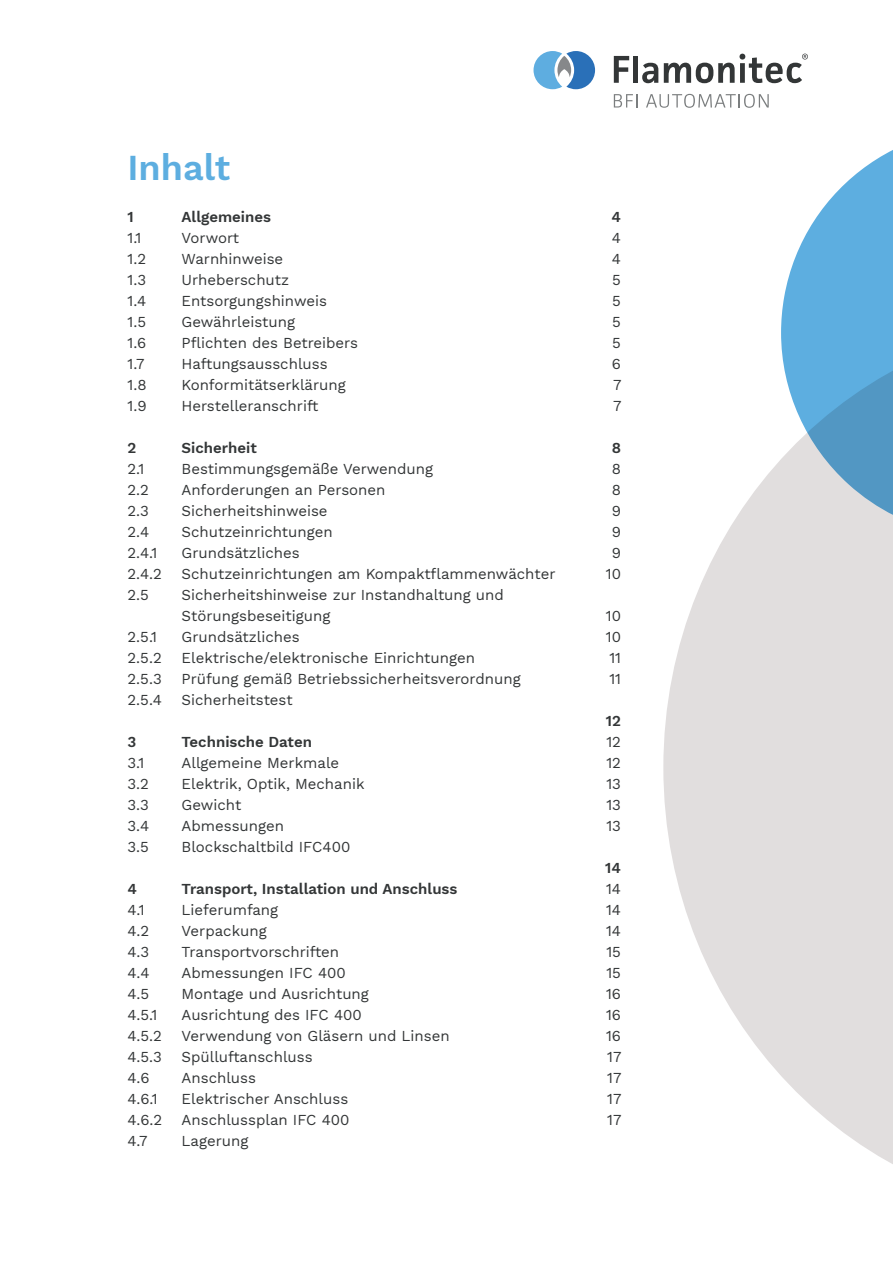
<style>
.page{position:relative;width:893px;height:1263px;background:#fff}
.page>*{position:absolute;margin:0;border:0;box-sizing:border-box;transform-origin:0 0}
.t1{font:600 36px "Work Sans";color:#5daee0}
.t2{font:15px/21px "Work Sans";color:#333637}
.t3{font:600 15px "Work Sans";color:#333637}
</style>
<div class="page">
<svg style="left:663px;top:459px;width:230px;height:705px;fill:#e1dede"></svg>
<svg style="left:781px;top:150px;width:112px;height:389px;fill:#5daee0"></svg>
<svg style="left:614px;top:56px;width:15px;height:27px"></svg>
<div style="left:633px;top:56px;width:5px;height:27px;background:#333637"></div>
<svg style="left:642px;top:63px;width:16px;height:20px"></svg>
<svg style="left:614px;top:94px;width:24px;height:14px"></svg>
<svg style="left:646px;top:94px;width:123px;height:14px"></svg>
<svg style="left:533px;top:51px;width:62px;height:38px"></svg>
<svg style="left:664px;top:54px;width:144px;height:29px"></svg>
<p class="t1" style="left:128px;top:140px;width:104px">Inhalt</p>
<p class="t3" style="left:128px;top:206px;width:8px">1</p>
<p class="t3" style="left:182px;top:206px;width:91px">Allgemeines</p>
<p class="t2" style="left:128px;top:227px;width:15px">1.1</p>
<p class="t2" style="left:182px;top:227px;width:59px">Vorwort</p>
<p class="t2" style="left:128px;top:248px;width:20px">1.2</p>
<p class="t2" style="left:182px;top:248px;width:103px">Warnhinweise</p>
<p class="t2" style="left:128px;top:269px;width:20px">1.3</p>
<p class="t2" style="left:182px;top:269px;width:109px">Urheberschutz</p>
<p class="t2" style="left:128px;top:290px;width:20px">1.4</p>
<p class="t2" style="left:182px;top:290px;width:147px">Entsorgungshinweis</p>
<p class="t2" style="left:128px;top:311px;width:20px">1.5</p>
<p class="t2" style="left:182px;top:311px;width:115px">Gewährleistung</p>
<p class="t2" style="left:128px;top:332px;width:20px">1.6</p>
<p class="t2" style="left:182px;top:332px;width:178px">Pflichten des Betreibers</p>
<p class="t2" style="left:128px;top:353px;width:18px">1.7</p>
<p class="t2" style="left:182px;top:353px;width:148px">Haftungsausschluss</p>
<p class="t2" style="left:128px;top:374px;width:21px">1.8</p>
<p class="t2" style="left:182px;top:374px;width:166px">Konformitätserklärung</p>
<p class="t2" style="left:128px;top:395px;width:21px">1.9</p>
<p class="t2" style="left:182px;top:395px;width:138px">Herstelleranschrift</p>
<p class="t3" style="left:128px;top:437px;width:10px">2</p>
<p class="t3" style="left:182px;top:437px;width:77px">Sicherheit</p>
<p class="t2" style="left:128px;top:458px;width:18px">2.1</p>
<p class="t2" style="left:182px;top:458px;width:253px">Bestimmungsgemäße Verwendung</p>
<p class="t2" style="left:128px;top:479px;width:23px">2.2</p>
<p class="t2" style="left:182px;top:479px;width:205px">Anforderungen an Personen</p>
<p class="t2" style="left:128px;top:500px;width:23px">2.3</p>
<p class="t2" style="left:182px;top:500px;width:148px">Sicherheitshinweise</p>
<p class="t2" style="left:128px;top:521px;width:23px">2.4</p>
<p class="t2" style="left:182px;top:521px;width:153px">Schutzeinrichtungen</p>
<p class="t2" style="left:128px;top:542px;width:31px">2.4.1</p>
<p class="t2" style="left:182px;top:542px;width:120px">Grundsätzliches</p>
<p class="t2" style="left:128px;top:563px;width:36px">2.4.2</p>
<p class="t2" style="left:182px;top:563px;width:375px">Schutzeinrichtungen am Kompaktflammenwächter</p>
<p class="t2" style="left:128px;top:584px;width:23px">2.5</p>
<p class="t2" style="left:182px;top:584px;width:324px">Sicherheitshinweise zur Instandhaltung und<br>Störungsbeseitigung</p>
<p class="t2" style="left:128px;top:626px;width:31px">2.5.1</p>
<p class="t2" style="left:182px;top:626px;width:120px">Grundsätzliches</p>
<p class="t2" style="left:128px;top:647px;width:36px">2.5.2</p>
<p class="t2" style="left:182px;top:647px;width:295px">Elektrische/elektronische Einrichtungen</p>
<p class="t2" style="left:128px;top:668px;width:36px">2.5.3</p>
<p class="t2" style="left:182px;top:668px;width:341px">Prüfung gemäß Betriebssicherheitsverordnung</p>
<p class="t2" style="left:128px;top:689px;width:36px">2.5.4</p>
<p class="t2" style="left:182px;top:689px;width:113px">Sicherheitstest</p>
<p class="t3" style="left:128px;top:731px;width:10px">3</p>
<p class="t3" style="left:182px;top:731px;width:132px">Technische Daten</p>
<p class="t2" style="left:128px;top:752px;width:18px">3.1</p>
<p class="t2" style="left:182px;top:752px;width:159px">Allgemeine Merkmale</p>
<p class="t2" style="left:128px;top:773px;width:23px">3.2</p>
<p class="t2" style="left:182px;top:773px;width:184px">Elektrik, Optik, Mechanik</p>
<p class="t2" style="left:128px;top:794px;width:23px">3.3</p>
<p class="t2" style="left:182px;top:794px;width:61px">Gewicht</p>
<p class="t2" style="left:128px;top:815px;width:23px">3.4</p>
<p class="t2" style="left:182px;top:815px;width:104px">Abmessungen</p>
<p class="t2" style="left:128px;top:836px;width:23px">3.5</p>
<p class="t2" style="left:182px;top:836px;width:170px">Blockschaltbild IFC400</p>
<p class="t3" style="left:128px;top:878px;width:11px">4</p>
<p class="t3" style="left:182px;top:878px;width:277px">Transport, Installation und Anschluss</p>
<p class="t2" style="left:128px;top:899px;width:19px">4.1</p>
<p class="t2" style="left:182px;top:899px;width:98px">Lieferumfang</p>
<p class="t2" style="left:128px;top:920px;width:23px">4.2</p>
<p class="t2" style="left:182px;top:920px;width:87px">Verpackung</p>
<p class="t2" style="left:128px;top:941px;width:23px">4.3</p>
<p class="t2" style="left:182px;top:941px;width:159px">Transportvorschriften</p>
<p class="t2" style="left:128px;top:962px;width:24px">4.4</p>
<p class="t2" style="left:182px;top:962px;width:166px">Abmessungen IFC 400</p>
<p class="t2" style="left:128px;top:983px;width:23px">4.5</p>
<p class="t2" style="left:182px;top:983px;width:189px">Montage und Ausrichtung</p>
<p class="t2" style="left:128px;top:1004px;width:31px">4.5.1</p>
<p class="t2" style="left:182px;top:1004px;width:182px">Ausrichtung des IFC 400</p>
<p class="t2" style="left:128px;top:1025px;width:36px">4.5.2</p>
<p class="t2" style="left:182px;top:1025px;width:270px">Verwendung von Gläsern und Linsen</p>
<p class="t2" style="left:128px;top:1046px;width:36px">4.5.3</p>
<p class="t2" style="left:182px;top:1046px;width:133px">Spülluftanschluss</p>
<p class="t2" style="left:128px;top:1067px;width:23px">4.6</p>
<p class="t2" style="left:182px;top:1067px;width:76px">Anschluss</p>
<p class="t2" style="left:128px;top:1088px;width:31px">4.6.1</p>
<p class="t2" style="left:182px;top:1088px;width:168px">Elektrischer Anschluss</p>
<p class="t2" style="left:128px;top:1109px;width:36px">4.6.2</p>
<p class="t2" style="left:182px;top:1109px;width:169px">Anschlussplan IFC 400</p>
<p class="t2" style="left:128px;top:1130px;width:22px">4.7</p>
<p class="t2" style="left:182px;top:1130px;width:68px">Lagerung</p>
<p class="t3" style="left:612px;top:206px;width:11px">4</p>
<p class="t2" style="left:612px;top:227px;width:11px">4</p>
<p class="t2" style="left:612px;top:248px;width:11px">4</p>
<p class="t2" style="left:612px;top:269px;width:10px">5</p>
<p class="t2" style="left:612px;top:290px;width:10px">5</p>
<p class="t2" style="left:612px;top:311px;width:10px">5</p>
<p class="t2" style="left:612px;top:332px;width:10px">5</p>
<p class="t2" style="left:612px;top:353px;width:11px">6</p>
<p class="t2" style="left:613px;top:374px;width:10px">7</p>
<p class="t2" style="left:613px;top:395px;width:10px">7</p>
<p class="t3" style="left:612px;top:437px;width:11px">8</p>
<p class="t2" style="left:612px;top:458px;width:11px">8</p>
<p class="t2" style="left:612px;top:479px;width:11px">8</p>
<p class="t2" style="left:612px;top:500px;width:11px">9</p>
<p class="t2" style="left:612px;top:521px;width:11px">9</p>
<p class="t2" style="left:612px;top:542px;width:11px">9</p>
<p class="t2" style="left:606px;top:563px;width:17px">10</p>
<p class="t2" style="left:606px;top:605px;width:17px">10</p>
<p class="t2" style="left:606px;top:626px;width:17px">10</p>
<p class="t2" style="left:609px;top:647px;width:13px">11</p>
<p class="t2" style="left:609px;top:668px;width:13px">11</p>
<p class="t3" style="left:606px;top:710px;width:17px">12</p>
<p class="t2" style="left:606px;top:731px;width:16px">12</p>
<p class="t2" style="left:606px;top:752px;width:16px">12</p>
<p class="t2" style="left:606px;top:773px;width:16px">13</p>
<p class="t2" style="left:606px;top:794px;width:16px">13</p>
<p class="t2" style="left:606px;top:815px;width:16px">13</p>
<p class="t3" style="left:605px;top:857px;width:17px">14</p>
<p class="t2" style="left:606px;top:878px;width:17px">14</p>
<p class="t2" style="left:606px;top:899px;width:17px">14</p>
<p class="t2" style="left:606px;top:920px;width:17px">14</p>
<p class="t2" style="left:606px;top:941px;width:16px">15</p>
<p class="t2" style="left:606px;top:962px;width:16px">15</p>
<p class="t2" style="left:606px;top:983px;width:16px">16</p>
<p class="t2" style="left:606px;top:1004px;width:16px">16</p>
<p class="t2" style="left:606px;top:1025px;width:17px">16<br>17</p>
<p class="t2" style="left:607px;top:1067px;width:16px">17</p>
<p class="t2" style="left:607px;top:1088px;width:16px">17</p>
<p class="t2" style="left:607px;top:1109px;width:16px">17</p>
</div>
